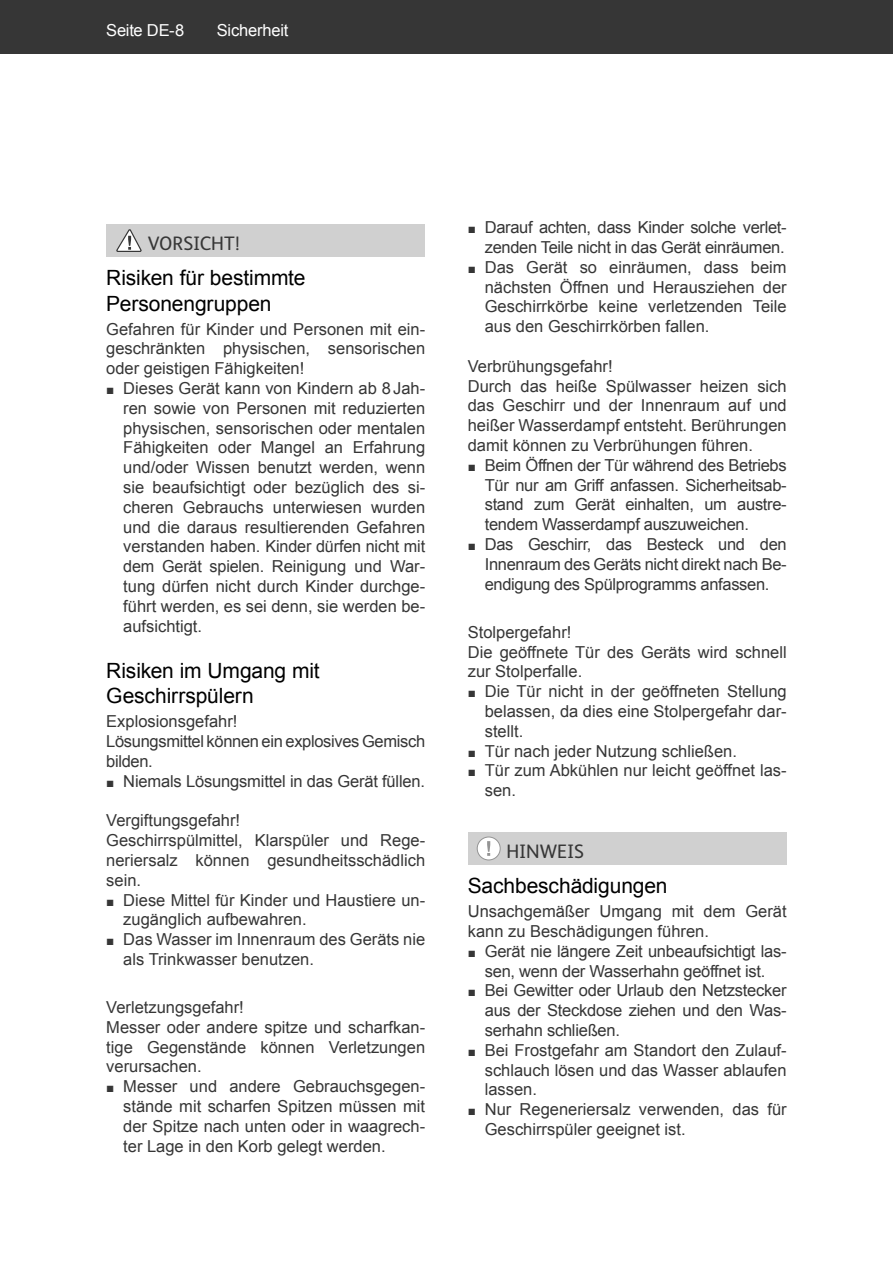
<style>
.page{position:relative;width:893px;height:1263px;background:#fff}
.page>*{position:absolute;margin:0;border:0;box-sizing:border-box;transform-origin:0 0}
.t1{font:21px/25.2px "Arial";letter-spacing:-.005em;color:#000}
.t2{font:19.5px "FS Albert";color:#363636}
.t3{font:16.5px/19.8px "Arial";color:#363636;text-align:justify}
.t4{font:16.5px/19.8px "Arial";letter-spacing:-.02em;color:#363636}
.t5{font:16.5px "Arial";letter-spacing:-.015em;color:#fff}
.s1{font-size:13.5px}
</style>
<div class="page">
<div style="left:0;top:0;width:893px;height:54px;background:#363636"></div>
<div style="left:106px;top:224px;width:319px;height:33px;background:#d0d0d0"></div>
<svg style="left:117px;top:229px;width:25px;height:23px"></svg>
<div style="left:468px;top:832px;width:319px;height:33px;background:#d0d0d0"></div>
<div style="left:477px;top:837px;width:23px;height:23px;background:#fff;border-radius:50%"></div>
<div style="left:477px;top:837px;width:23px;height:23px;border:1px solid #949494;border-radius:50%"></div>
<svg style="left:487px;top:841px;width:3px;height:15px"></svg>
<p class="t5" style="left:106px;top:22px;width:80px">Seite DE-8</p>
<p class="t5" style="left:217px;top:22px;width:73px">Sicherheit</p>
<p class="t2" style="left:148px;top:236px;width:93px">VORSICHT!</p>
<p class="t1" style="left:106px;top:265px;width:201px">Risiken für bestimmte<br>Personengruppen</p>
<p class="t3" style="left:106px;top:319px;width:320px">Gefahren für Kinder und Personen mit ein&shy;geschränkten physischen, sensorischen oder geistigen Fähigkeiten!</p>
<p class="t3" style="left:123px;top:378px;width:303px;text-indent:-17px"><span class="s1">■</span> Dieses Gerät kann von Kindern ab 8 Jah&shy;ren sowie von Personen mit redu zierten physischen, sensorischen oder mentalen Fähigkeiten oder Mangel an Erfahrung und/oder Wissen benutzt werden, wenn sie beaufsich tigt oder bezüglich des si&shy;cheren Gebrauchs unterwiesen wurden und die daraus resultierenden Gefahren verstanden haben. Kinder dürfen nicht mit dem Gerät spielen. Reinigung und War&shy;tung dürfen nicht durch Kinder durchge&shy;führt werden, es sei denn, sie werden be&shy;aufsichtigt.</p>
<p class="t1" style="left:106px;top:658px;width:215px">Risiken im Umgang mit<br>Geschirrspülern</p>
<p class="t4" style="left:106px;top:712px;width:320px">Explosionsgefahr!<br>Lösungsmittel können ein explosives Gemisch bilden.</p>
<p class="t3" style="left:106px;top:771px;width:320px"><span class="s1">■</span> Niemals Lösungsmittel in das Gerät füllen.</p>
<p class="t3" style="left:106px;top:811px;width:320px;text-align:left">Vergiftungsgefahr!<br>Geschirrspülmittel, Klarspüler und Rege&shy;nerier salz können gesundheitsschädlich sein.</p>
<p class="t3" style="left:123px;top:890px;width:303px;text-indent:-17px"><span class="s1">■</span> Diese Mittel für Kinder und Haustiere un&shy;zugänglich aufbewahren.</p>
<p class="t3" style="left:123px;top:929px;width:303px;text-indent:-17px"><span class="s1">■</span> Das Wasser im Innenraum des Geräts nie als Trinkwasser benutzen.</p>
<p class="t3" style="left:106px;top:997px;width:320px;text-align:left">Verletzungsgefahr!<br>Messer oder andere spitze und scharfkan&shy;tige Gegenstände können Verletzungen verursachen.</p>
<p class="t3" style="left:123px;top:1077px;width:303px;text-indent:-17px"><span class="s1">■</span> Messer und andere Gebrauchsgegen&shy;stände mit scharfen Spitzen müssen mit der Spitze nach unten oder in waagrech&shy;ter Lage in den Korb gelegt werden.</p>
<p class="t4" style="left:468px;top:218px;width:320px;text-align:right"><span class="s1">■</span> Darauf achten, dass Kinder solche verlet&shy;zenden Teile nicht in das Gerät einräumen.</p>
<p class="t3" style="left:485px;top:257px;width:303px;text-indent:-17px"><span class="s1">■</span> Das Gerät so einräumen, dass beim nächsten Öffnen und Herausziehen der Geschirrkörbe keine verletzenden Teile aus den Geschirrkörben fallen.</p>
<p class="t3" style="left:468px;top:356px;width:320px;text-align:left">Verbrühungsgefahr!<br>Durch das heiße Spülwasser heizen sich das Geschirr und der Innenraum auf und heißer Wasserdampf entsteht. Berührungen damit können zu Verbrühungen führen.</p>
<p class="t3" style="left:485px;top:455px;width:303px;text-indent:-17px"><span class="s1">■</span> Beim Öffnen der Tür während des Betriebs Tür nur am Griff anfassen. Sicherheitsab&shy;stand zum Gerät einhalten, um austre&shy;tendem Wasserdampf auszuweichen.</p>
<p class="t3" style="left:485px;top:534px;width:303px;text-indent:-17px"><span class="s1">■</span> Das Geschirr, das Besteck und den Innenraum des Geräts nicht direkt nach Be&shy;endigung des Spülprogramms anfassen.</p>
<p class="t3" style="left:468px;top:622px;width:320px;text-align:left">Stolpergefahr!<br>Die geöffnete Tür des Geräts wird schnell zur Stolperfalle.</p>
<p class="t3" style="left:485px;top:681px;width:303px;text-indent:-17px"><span class="s1">■</span> Die Tür nicht in der geöffneten Stellung belassen, da dies eine Stolpergefahr dar&shy;stellt.</p>
<p class="t3" style="left:468px;top:741px;width:271px"><span class="s1">■</span> Tür nach jeder Nutzung schließen.</p>
<p class="t3" style="left:485px;top:761px;width:303px;text-indent:-17px"><span class="s1">■</span> Tür zum Abkühlen nur leicht geöffnet las&shy;sen.</p>
<p class="t2" style="left:506px;top:844px;width:79px">HINWEIS</p>
<p class="t1" style="left:468px;top:873px;width:201px">Sachbeschädigungen</p>
<p class="t3" style="left:468px;top:902px;width:320px">Unsachgemäßer Umgang mit dem Gerät kann zu Beschädigungen führen.</p>
<p class="t3" style="left:468px;top:941px;width:320px;text-align:center"><span class="s1">■</span> Gerät nie längere Zeit unbeaufsichtigt las&shy;sen, wenn der Wasserhahn geöffnet ist.</p>
<p class="t3" style="left:485px;top:981px;width:303px;text-indent:-17px"><span class="s1">■</span> Bei Gewitter oder Urlaub den Netzstecker aus der Steckdose ziehen und den Was&shy;serhahn schließen.</p>
<p class="t3" style="left:485px;top:1040px;width:303px;text-indent:-17px"><span class="s1">■</span> Bei Frostgefahr am Standort den Zulauf&shy;schlauch lösen und das Wasser ablaufen lassen.</p>
<p class="t3" style="left:485px;top:1100px;width:303px;text-indent:-17px"><span class="s1">■</span> Nur Regeneriersalz verwenden, das für<br>Geschirrspüler geeignet ist.</p>
</div>
